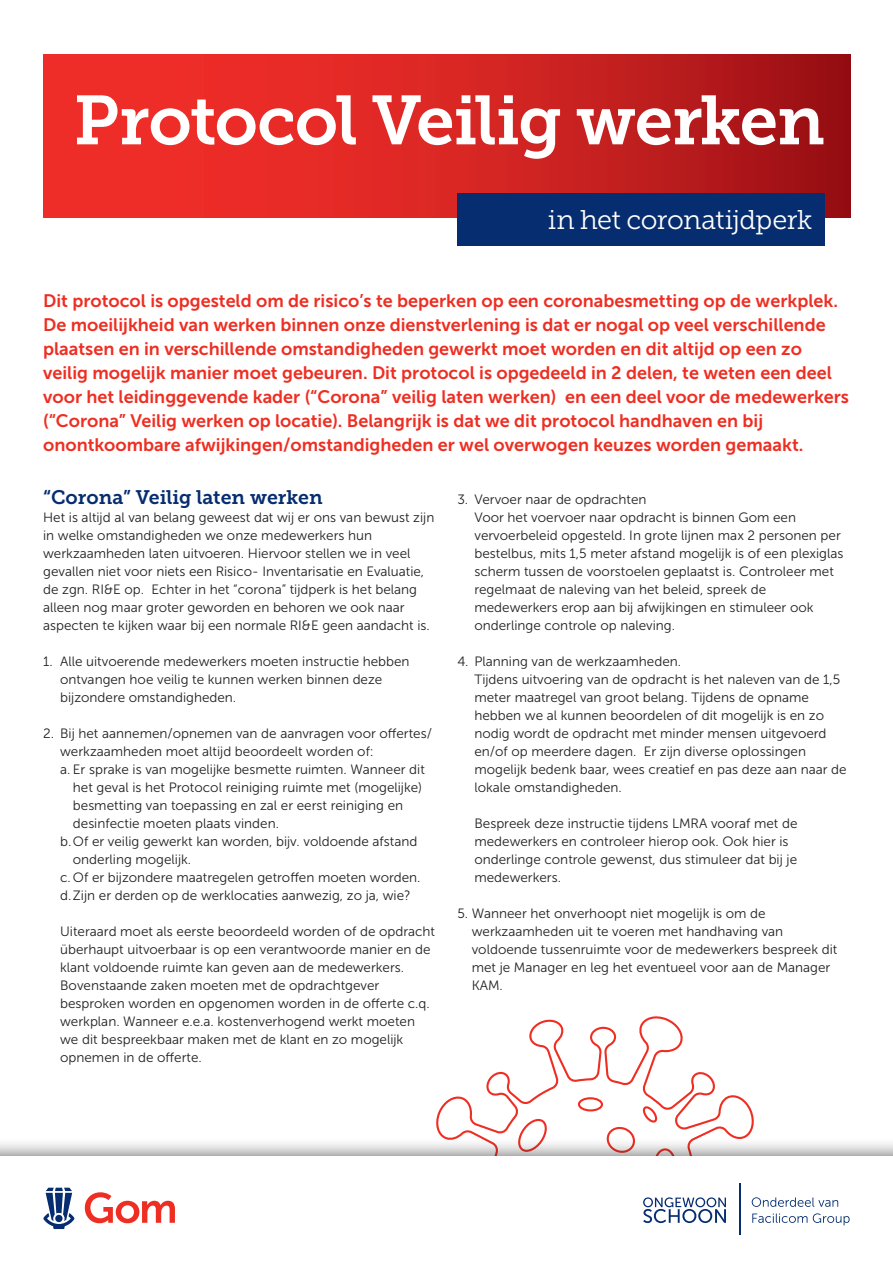
<style>
.page{position:relative;width:893px;height:1263px;background:#fff}
.page>*{position:absolute;margin:0;border:0;box-sizing:border-box;transform-origin:0 0}
.t1{font:69px "Museo Slab 700";letter-spacing:-.02em;color:#fff}
.t2{font:27px "Museo Slab 300";letter-spacing:-.015em;color:#fff}
.Tussenkop{font:19.5px "Museo Slab 700";color:#052d6f}
.Platte_tekst{font:18px/24px "Museo Sans 700";color:#ee2e22}
.Platte_tekst-2{font:13.5px/18px "Museo Sans 300";color:#231f20}
</style>
<div class="page">
<svg style="left:436px;top:1016px;width:318px;height:122px"></svg>
<div style="left:0;top:1138px;width:893px;height:125px;background:#231f20;opacity:.75"></div>
<div style="left:0;top:1157px;width:893px;height:106px;background:#fff"></div>
<svg style="left:85px;top:1192px;width:90px;height:31px"></svg>
<svg style="left:43px;top:1188px;width:32px;height:41px"></svg>
<svg style="left:752px;top:1197px;width:86px;height:10px"></svg>
<svg style="left:752px;top:1213px;width:55px;height:10px"></svg>
<svg style="left:813px;top:1213px;width:37px;height:12px"></svg>
<hr style="left:739px;top:1183px;width:1px;height:52px;background:#052d6f">
<svg style="left:643px;top:1197px;width:83px;height:26px"></svg>
<svg style="left:43px;top:54px;width:807px;height:164px;background:#d32422"></svg>
<div style="left:457px;top:193px;width:368px;height:53px;background:#052d6f"></div>
<p class="t1" style="left:74px;top:81px;width:753px">Protocol Veilig werken</p>
<p class="t2" style="left:548px;top:205px;width:266px">in het coronatijdperk</p>
<p class="Platte_tekst" style="left:43px;top:289px;width:807px">Dit protocol is opgesteld om de risico’s te beperken op een coronabesmetting op de werkplek.<br>De moeilijkheid van werken binnen onze dienstverlening is dat er nogal op veel verschillende plaatsen en in verschillende omstandigheden gewerkt moet worden en dit altijd op een zo veilig mogelijk manier moet gebeuren. Dit protocol is opgedeeld in 2 delen, te weten een deel voor het leidinggevende kader (“Corona” veilig laten werken) en een deel voor de medewerkers (“Corona” Veilig werken op locatie). Belangrijk is dat we dit protocol handhaven en bij onontkoombare afwijkingen/omstandigheden er wel overwogen keuzes worden gemaakt.</p>
<p class="Tussenkop" style="left:43px;top:486px;width:281px">“Corona” Veilig laten werken</p>
<p class="Platte_tekst-2" style="left:43px;top:508px;width:393px">Het is altijd al van belang geweest dat wij er ons van bewust zijn in welke omstandigheden we onze medewerkers hun werkzaamheden laten uitvoeren. Hiervoor stellen we in veel gevallen niet voor niets een Risico- Inventarisatie en Evaluatie, de zgn. RI&amp;E op. Echter in het “corona” tijdperk is het belang alleen nog maar groter geworden en behoren we ook naar aspecten te kijken waar bij een normale RI&amp;E geen aandacht is.</p>
<p class="Platte_tekst-2" style="left:60px;top:652px;width:351px;text-indent:-17px">1. Alle uitvoerende medewerkers moeten instructie hebben ontvangen hoe veilig te kunnen werken binnen deze bijzondere omstandigheden.</p>
<p class="Platte_tekst-2" style="left:60px;top:724px;width:373px;text-indent:-17px">2. Bij het aannemen/opnemen van de aanvragen voor offertes/ werkzaamheden moet altijd beoordeelt worden of:</p>
<p class="Platte_tekst-2" style="left:73px;top:760px;width:353px;text-indent:-13px">a. Er sprake is van mogelijke besmette ruimten. Wanneer dit het geval is het Protocol reiniging ruimte met (mogelijke) besmetting van toepassing en zal er eerst reiniging en desinfectie moeten plaats vinden.</p>
<p class="Platte_tekst-2" style="left:73px;top:832px;width:346px;text-indent:-13px">b.Of er veilig gewerkt kan worden, bijv. voldoende afstand onderling mogelijk.</p>
<p class="Platte_tekst-2" style="left:60px;top:868px;width:362px">c. Of er bijzondere maatregelen getroffen moeten worden.</p>
<p class="Platte_tekst-2" style="left:60px;top:886px;width:352px">d.Zijn er derden op de werklocaties aanwezig, zo ja, wie?</p>
<p class="Platte_tekst-2" style="left:60px;top:922px;width:376px">Uiteraard moet als eerste beoordeeld worden of de opdracht überhaupt uitvoerbaar is op een verantwoorde manier en de klant voldoende ruimte kan geven aan de medewerkers.<br>Bovenstaande zaken moeten met de opdrachtgever besproken worden en opgenomen worden in de offerte c.q. werkplan. Wanneer e.e.a. kostenverhogend werkt moeten we dit bespreekbaar maken met de klant en zo mogelijk opnemen in de offerte.</p>
<p class="Platte_tekst-2" style="left:457px;top:490px;width:191px">3. Vervoer naar de opdrachten</p>
<p class="Platte_tekst-2" style="left:474px;top:508px;width:370px">Voor het voervoer naar opdracht is binnen Gom een vervoerbeleid opgesteld. In grote lijnen max 2 personen per bestelbus, mits 1,5 meter afstand mogelijk is of een plexiglas scherm tussen de voorstoelen geplaatst is. Controleer met regelmaat de naleving van het beleid, spreek de medewerkers erop aan bij afwijkingen en stimuleer ook onderlinge controle op naleving.</p>
<p class="Platte_tekst-2" style="left:457px;top:652px;width:225px">4. Planning van de werkzaamheden.</p>
<p class="Platte_tekst-2" style="left:474px;top:670px;width:374px">Tijdens uitvoering van de opdracht is het naleven van de 1,5 meter maatregel van groot belang. Tijdens de opname hebben we al kunnen beoordelen of dit mogelijk is en zo nodig wordt de opdracht met minder mensen uitgevoerd en/of op meerdere dagen. Er zijn diverse oplossingen mogelijk bedenk baar, wees creatief en pas deze aan naar de lokale omstandigheden.</p>
<p class="Platte_tekst-2" style="left:474px;top:814px;width:325px">Bespreek deze instructie tijdens LMRA vooraf met de medewerkers en controleer hierop ook. Ook hier is onderlinge controle gewenst, dus stimuleer dat bij je medewerkers.</p>
<p class="Platte_tekst-2" style="left:472px;top:904px;width:367px;text-indent:-14px">5. Wanneer het onverhoopt niet mogelijk is om de werkzaamheden uit te voeren met handhaving van voldoende tussenruimte voor de medewerkers bespreek dit met je Manager en leg het eventueel voor aan de Manager KAM.</p>
</div>
